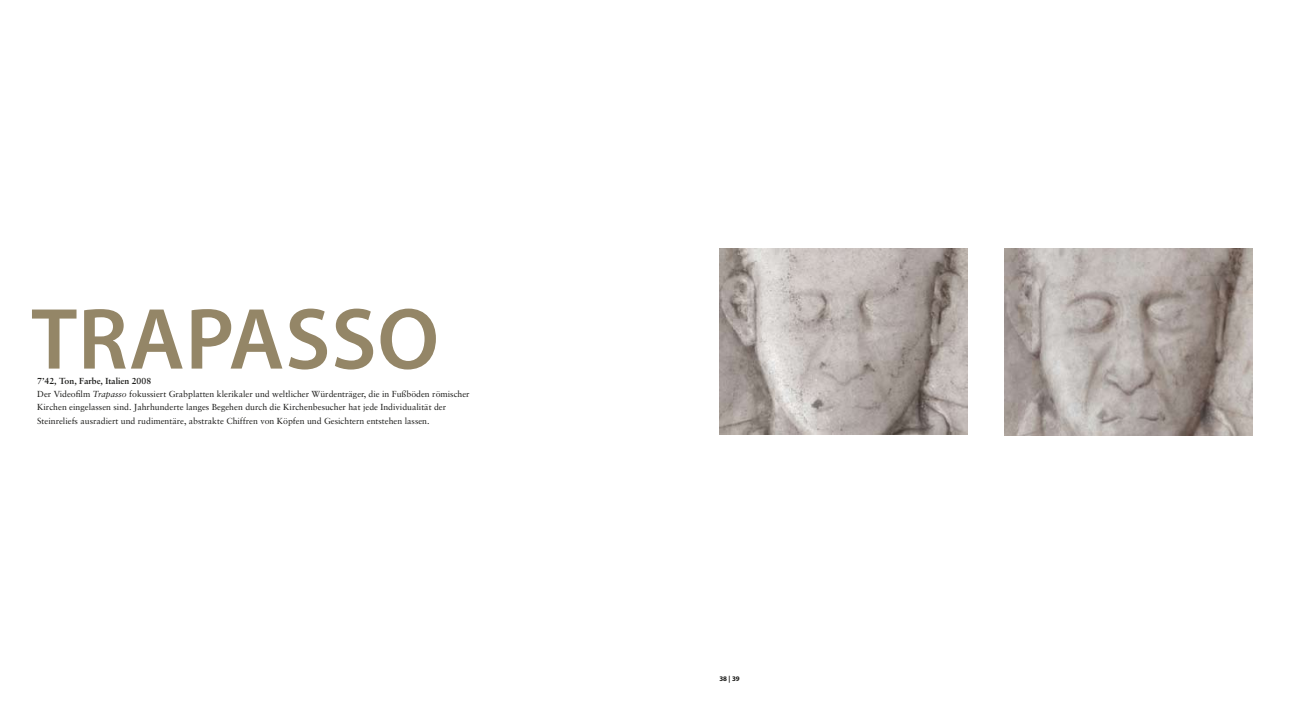
<style>
.page{position:relative;width:1290px;height:720px;background:#fff}
.page>*{position:absolute;margin:0;border:0;box-sizing:border-box;transform-origin:0 0}
.t1{font:600 87.5px "Myriad Pro";letter-spacing:.01em;color:#948667}
.t2{font:8.75px/13.1px "Sabon";color:#1a1a18}
.t3{font:700 7px "Myriad Pro";color:#1a1a18}
.s1{font-weight:700}
.s2{font-style:italic}
</style>
<div class="page">
<img style="left:719px;top:248px;width:248px;height:186px">
<img style="left:1005px;top:248px;width:248px;height:187px">
<h1 class="t1" style="left:31px;top:283px;width:409px">TRAPASSO</h1>
<p class="t2" style="left:37px;top:374px;width:434px"><span class="s1">7’42, Ton, Farbe, Italien 2008<br></span>Der Videofilm <span class="s2">Trapasso</span> fokussiert Grabplatten klerikaler und weltlicher Würdenträger, die in Fußböden römischer Kirchen eingelassen sind. Jahrhunderte langes Begehen durch die Kirchenbesucher hat jede Individualität der Steinreliefs ausradiert und rudimentäre, abstrakte Chiffren von Köpfen und Gesichtern entstehen lassen.</p>
<p class="t3" style="left:719px;top:674px;width:22px">38 | 39</p>
</div>
